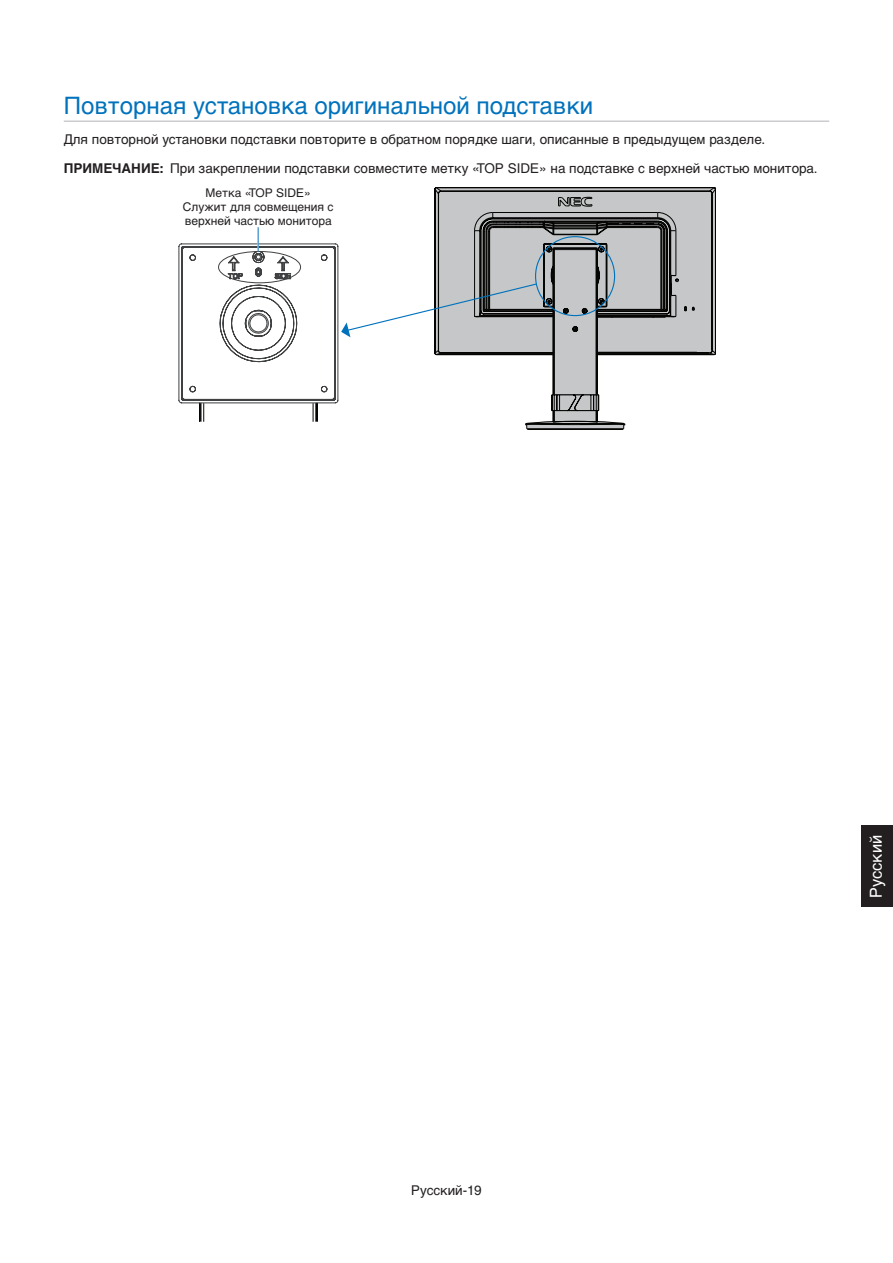
<style>
.page{position:relative;width:893px;height:1263px;background:#fff}
.page>*{position:absolute;margin:0;border:0;box-sizing:border-box;transform-origin:0 0}
.t1{font:24px "Helvetica Cyr Upright";color:#0072bc}
.t2{font:16.5px "Helvetica Cyr Upright";color:#fff}
.t3{font:13.5px "Helvetica Cyr Upright";color:#231f20}
.t4{font:700 13.5px "Helvetica Cyr";color:#231f20}
.t5{font:12px/14.4px "Helvetica Cyr Upright";color:#231f20;text-align:center}
.s1{font-family:"Helvetica Cyr";font-weight:700}
</style>
<div class="page">
<div style="left:861px;top:826px;width:32px;height:81px;background:#231f20"></div>
<hr style="left:64px;top:121px;width:765px;height:1px;background:#b2b3b7">
<svg style="left:434px;top:187px;width:282px;height:10px;background:#88898a"></svg>
<svg style="left:179px;top:197px;width:537px;height:233px"></svg>
<h1 class="t1" style="left:64px;top:93px;width:531px">Повторная установка оригинальной подставки</h1>
<p class="t3" style="left:64px;top:132px;width:703px">Для повторной установки подставки повторите в обратном порядке шаги, описанные в предыдущем разделе.</p>
<p class="t4" style="left:64px;top:161px;width:10px">ПР</p>
<p class="t4" style="left:92px;top:161px;width:40px">ИМЕЧАНИ</p>
<p class="t3" style="left:160px;top:161px;width:659px"><span class="s1">Е:</span> При закреплении подставки совместите метку «TOP SIDE» на подставке с верхней частью монитора.</p>
<p class="t5" style="left:183px;top:185px;width:152px">Метка «TOP SIDE»<br>Служит для совмещения с верхней частью монитора</p>
<p class="t3" style="left:411px;top:1182px;width:72px">Русский-19</p>
<p class="t2" style="left:867px;top:898px;width:64px;rotate:-90deg">Русский</p>
</div>
